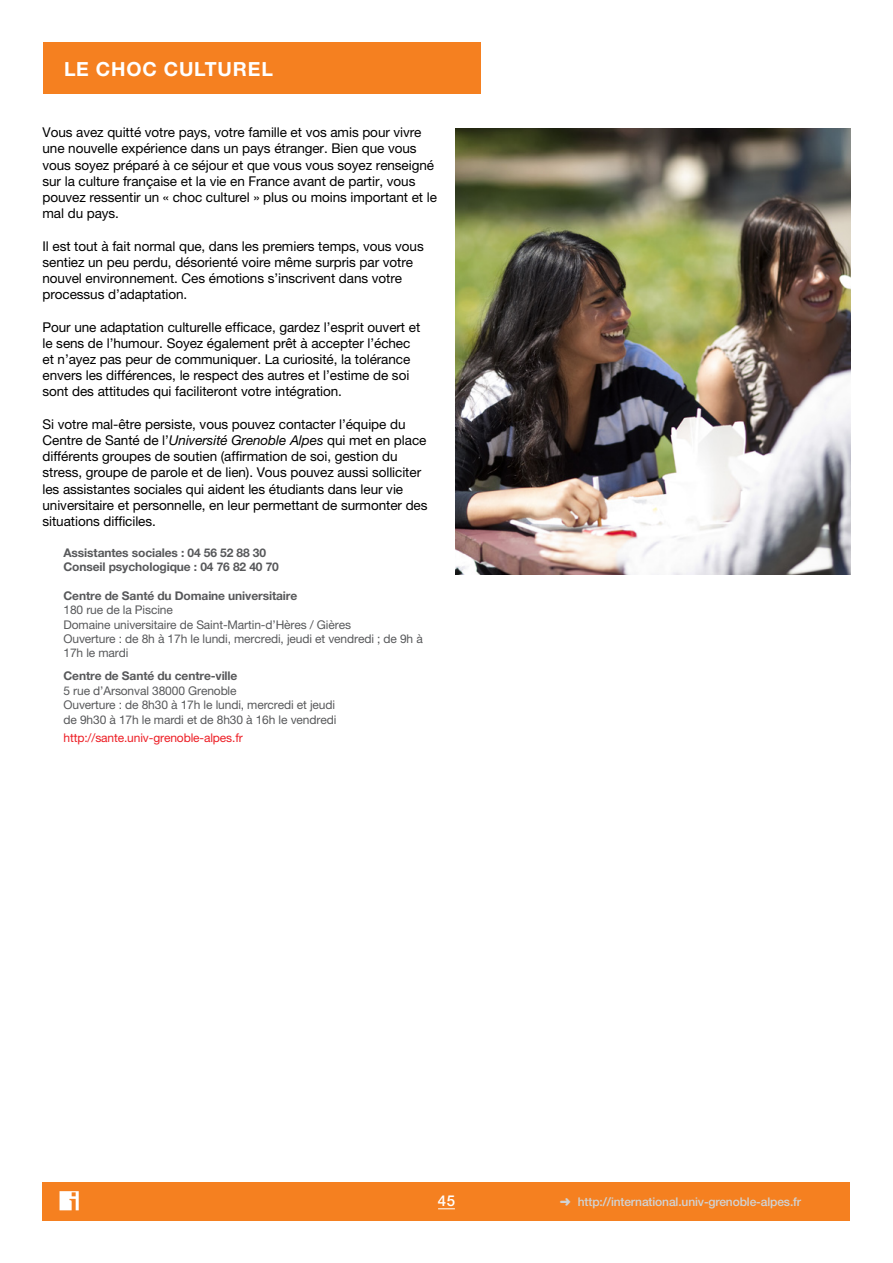
<style>
.page{position:relative;width:893px;height:1263px;background:#fff}
.page>*{position:absolute;margin:0;border:0;box-sizing:border-box;transform-origin:0 0}
.t1{font:700 19.5px "Helvetica Neue LT Pro";letter-spacing:.04em;color:#fff}
.t2{font:500 15px "Helvetica Neue LT Pro";color:#fff}
.t3{font:13.5px/16.2px "Helvetica Neue LT Pro";letter-spacing:-.005em;color:#000}
.t4{font:12px/14.4px "Helvetica Neue LT Pro";letter-spacing:-.01em;color:#58595b}
.t5{font:700 12px/14.4px "Helvetica Neue LT Pro";letter-spacing:-.01em;color:#58595b}
.t6{font:500 12px "Helvetica Neue LT Pro";letter-spacing:-.01em;color:#d1d3d4}
.t7{font:12px "Helvetica Neue LT Pro";letter-spacing:-.01em;color:#ed1d24}
.s1{font-style:italic}
</style>
<div class="page">
<div style="left:43px;top:1182px;width:807px;height:38px;background:#f58020"></div>
<div style="left:43px;top:43px;width:437px;height:51px;background:#f58020"></div>
<svg style="left:438px;top:1208px;width:17px;height:1px"></svg>
<svg style="left:60px;top:1191px;width:19px;height:19px"></svg>
<img style="left:455px;top:128px;width:395px;height:447px">
<h1 class="t1" style="left:64px;top:57px;width:210px">LE CHOC CULTUREL</h1>
<p class="t3" style="left:43px;top:124px;width:396px">Vous avez quitté votre pays, votre famille et vos amis pour vivre une nouvelle expérience dans un pays étranger. Bien que vous vous soyez préparé à ce séjour et que vous vous soyez renseigné sur la culture française et la vie en France avant de partir, vous pouvez ressentir un « choc culturel » plus ou moins important et le mal du pays.</p>
<p class="t3" style="left:43px;top:238px;width:383px">Il est tout à fait normal que, dans les premiers temps, vous vous sentiez un peu perdu, désorienté voire même surpris par votre nouvel environnement. Ces émotions s’inscrivent dans votre processus d’adaptation.</p>
<p class="t3" style="left:43px;top:319px;width:379px">Pour une adaptation culturelle efficace, gardez l’esprit ouvert et le sens de l’humour. Soyez également prêt à accepter l’échec et n’ayez pas peur de communiquer. La curiosité, la tolérance envers les différences, le respect des autres et l’estime de soi sont des attitudes qui faciliteront votre intégration.</p>
<p class="t3" style="left:43px;top:416px;width:387px">Si votre mal-être persiste, vous pouvez contacter l’équipe du Centre de Santé de l’<span class="s1">Université Grenoble Alpes</span> qui met en place différents groupes de soutien (affirmation de soi, gestion du stress, groupe de parole et de lien). Vous pouvez aussi solliciter les assistantes sociales qui aident les étudiants dans leur vie universitaire et personnelle, en leur permettant de surmonter des situations difficiles.</p>
<p class="t5" style="left:64px;top:545px;width:217px">Assistantes sociales : 04 56 52 88 30<br>Conseil psychologique : 04 76 82 40 70</p>
<p class="t5" style="left:64px;top:588px;width:235px">Centre de Santé du Domaine universitaire</p>
<p class="t4" style="left:64px;top:603px;width:361px">180 rue de la Piscine<br>Domaine universitaire de Saint-Martin-d’Hères / Gières<br>Ouverture : de 8h à 17h le lundi, mercredi, jeudi et vendredi ; de 9h à 17h le mardi</p>
<p class="t5" style="left:64px;top:669px;width:175px">Centre de Santé du centre-ville</p>
<p class="t4" style="left:64px;top:683px;width:274px">5 rue d’Arsonval 38000 Grenoble<br>Ouverture : de 8h30 à 17h le lundi, mercredi et jeudi de 9h30 à 17h le mardi et de 8h30 à 16h le vendredi</p>
<p class="t7" style="left:64px;top:731px;width:181px">http://sante.univ-grenoble-alpes.fr</p>
<p class="t2" style="left:438px;top:1192px;width:19px">45</p>
<p class="t6" style="left:560px;top:1194px;width:243px">➜ http://international.univ-grenoble-alpes.fr</p>
</div>
